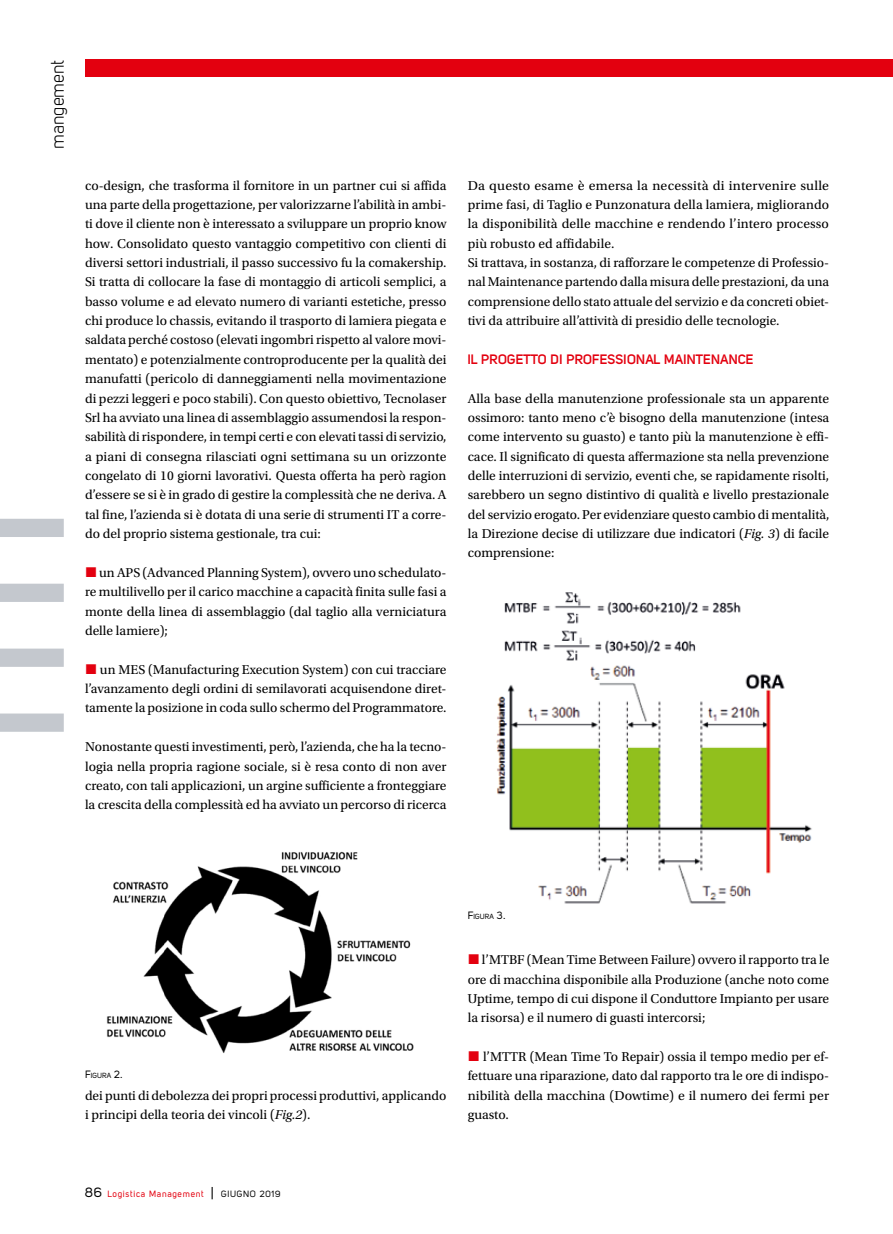
<style>
.page{position:relative;width:893px;height:1234px;background:#fff}
.page>*{position:absolute;margin:0;border:0;box-sizing:border-box;transform-origin:0 0}
.t1{font:18px "Uni Sans Book";color:#000}
.t2{font:13.5px/19.4px "Utopia Std";color:#000;text-align:justify}
.t3{font:700 13.5px "Uni Sans Semi";color:#e3000f}
.t4{font:9px "Uni Sans Regular";letter-spacing:.07em;color:#e3000f}
.t5{font:7.35px "Uni Sans Regular";color:#000}
.s1{font-style:italic}
.s2{font-size:10.5px}
.s3{font-size:13.5px;color:#000}
.s4{color:#000}
</style>
<div class="page">
<div style="left:0;top:713px;width:64px;height:18px;background:#c4c8ce"></div>
<div style="left:0;top:648px;width:64px;height:18px;background:#c4c8ce"></div>
<div style="left:0;top:583px;width:64px;height:18px;background:#c4c8ce"></div>
<div style="left:0;top:518px;width:64px;height:19px;background:#c4c8ce"></div>
<div style="left:85px;top:60px;width:808px;height:17px;background:#e3000f"></div>
<img style="left:106px;top:851px;width:308px;height:202px">
<img style="left:496px;top:592px;width:316px;height:312px">
<h1 class="t1" style="left:47px;top:149px;width:91px;rotate:-90deg">mangement</h1>
<p class="t2" style="left:85px;top:176px;width:363px">co-design, che trasforma il fornitore in un partner cui si affida una parte della progettazione, per valorizzarne l’abilità in ambi&shy;ti dove il cliente non è interessato a sviluppare un proprio know how. Consolidato questo vantaggio competitivo con clienti di diversi settori industriali, il passo successivo fu la comakership.<br>Si tratta di collocare la fase di montaggio di articoli semplici, a basso volume e ad elevato numero di varianti estetiche, presso chi produce lo chassis, evitando il trasporto di lamiera piegata e saldata perché costoso (elevati ingombri rispetto al valore movi&shy;mentato) e potenzialmente controproducente per la qualità dei manufatti (pericolo di danneggiamenti nella movimentazione di pezzi leggeri e poco stabili). Con questo obiettivo, Tecnolaser Srl ha avviato una linea di assemblaggio assumendosi la respon&shy;sabilità di rispondere, in tempi certi e con elevati tassi di servizio, a piani di consegna rilasciati ogni settimana su un orizzonte congelato di 10 giorni lavorativi. Questa offerta ha però ragion d’essere se si è in grado di gestire la complessità che ne deriva. A tal fine, l’azienda si è dotata di una serie di strumenti IT a corre&shy;do del proprio sistema gestionale, tra cui:</p>
<p class="t2" style="left:85px;top:563px;width:363px;text-indent:14px">un APS (Advanced Planning System), ovvero uno schedulato&shy;re multilivello per il carico macchine a capacità finita sulle fasi a monte della linea di assemblaggio (dal taglio alla verniciatura delle lamiere);</p>
<p class="t2" style="left:85px;top:659px;width:363px;text-indent:15px">un MES (Manufacturing Execution System) con cui tracciare l’avanzamento degli ordini di semilavorati acquisendone diret&shy;tamente la posizione in coda sullo schermo del Programmatore.</p>
<p class="t2" style="left:85px;top:737px;width:363px">Nonostante questi investimenti, però, l’azienda, che ha la tecno&shy;logia nella propria ragione sociale, si è resa conto di non aver creato, con tali applicazioni, un argine sufficiente a fronteggiare la crescita della complessità ed ha avviato un percorso di ricerca</p>
<p class="t2" style="left:468px;top:176px;width:363px;text-align:left">Da questo esame è emersa la necessità di intervenire sulle prime fasi, di Taglio e Punzonatura della lamiera, migliorando la disponibilità delle macchine e rendendo l’intero processo più robusto ed affidabile.<br>Si trattava, in sostanza, di rafforzare le competenze di Professio&shy;nal Maintenance partendo dalla misura delle prestazioni, da una comprensione dello stato attuale del servizio e da concreti obiet&shy;tivi da attribuire all’attività di presidio delle tecnologie.</p>
<p class="t3" style="left:468px;top:351px;width:287px">IL PROGETTO DI PROFESSIONAL MAINTENANCE</p>
<p class="t2" style="left:468px;top:388px;width:363px">Alla base della manutenzione professionale sta un apparente ossimoro: tanto meno c’è bisogno della manutenzione (intesa come intervento su guasto) e tanto più la manutenzione è effi&shy;cace. Il significato di questa affermazione sta nella prevenzione delle interruzioni di servizio, eventi che, se rapidamente risolti, sarebbero un segno distintivo di qualità e livello prestazionale del servizio erogato. Per evidenziare questo cambio di mentalità, la Direzione decise di utilizzare due indicatori (<span class="s1">Fig. 3</span>) di facile comprensione:</p>
<p class="t5" style="left:85px;top:1070px;width:39px"><span class="s2">F</span>IGURA <span class="s2">2.</span></p>
<p class="t2" style="left:85px;top:1085px;width:363px">dei punti di debolezza dei propri processi produttivi, applicando i principi della teoria dei vincoli (<span class="s1">Fig.2</span>).</p>
<p class="t5" style="left:468px;top:911px;width:39px"><span class="s2">F</span>IGURA <span class="s2">3.</span></p>
<p class="t2" style="left:468px;top:950px;width:363px;text-indent:14px">l’MTBF (Mean Time Between Failure) ovvero il rapporto tra le ore di macchina disponibile alla Produzione (anche noto come Uptime, tempo di cui dispone il Conduttore Impianto per usare la risorsa) e il numero di guasti intercorsi;</p>
<p class="t2" style="left:468px;top:1046px;width:363px;text-indent:15px">l’MTTR (Mean Time To Repair) ossia il tempo medio per ef&shy;fettuare una riparazione, dato dal rapporto tra le ore di indispo&shy;nibilità della macchina (Dowtime) e il numero dei fermi per guasto.</p>
<p class="t4" style="left:85px;top:1187px;width:197px"><span class="s3">86</span> Logistica Management <span class="s3">|</span> <span class="s4">GIUGNO 2019</span></p>
</div>
